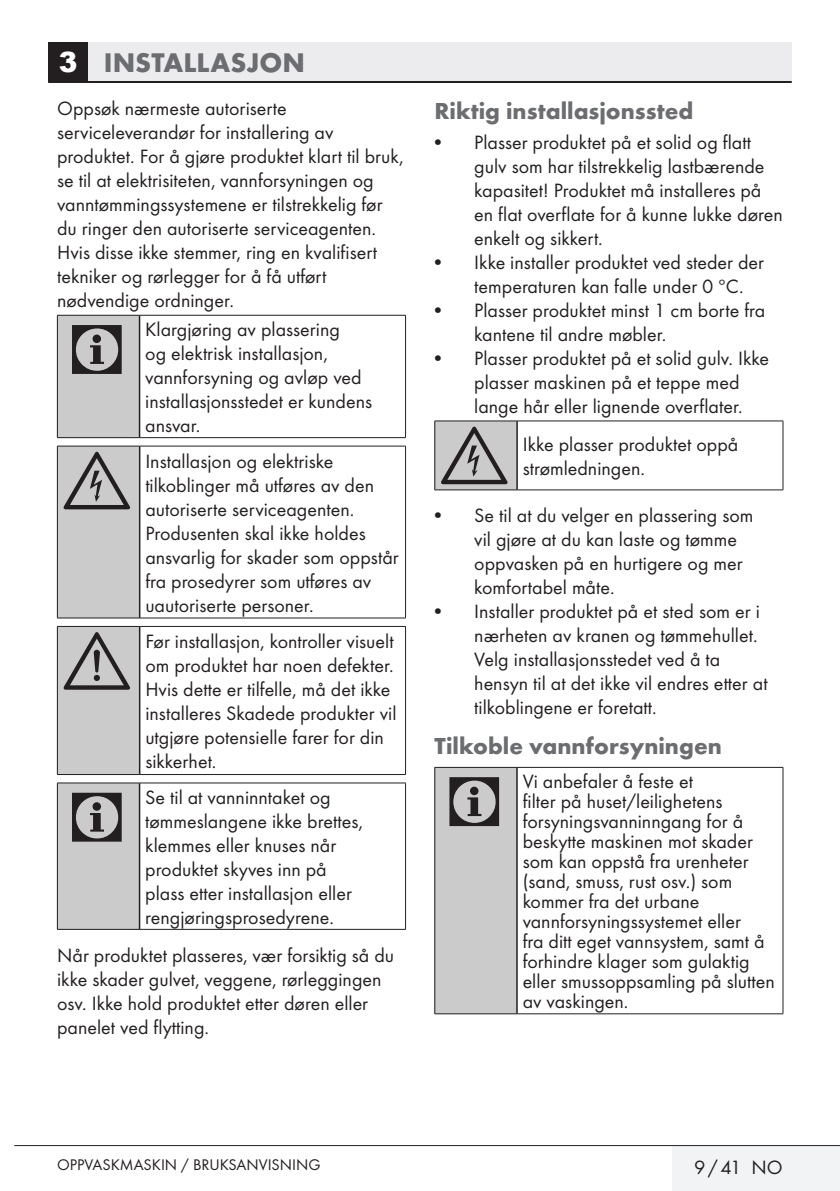
<style>
.page{position:relative;width:840px;height:1191px;background:#fff}
.page>*{position:absolute;margin:0;border:0;box-sizing:border-box;transform-origin:0 0}
.uyari_semboller{font:72px "ZIWARNUN";color:#231f20}
.Ana_Baslik{font:700 28px "Futura TOT";color:#6c6d70}
.t1{font:900 28px "Arial";color:#fff}
.Baslik{font:700 24px "Futura TOT";color:#6c6d70}
.Yazi_alanlari{font:20px/24px "Futura TOT Boo";color:#231f20}
.t2{font:16px "Futura TOT Boo";color:#231f20}
.s1{font-family:"Arial";font-weight:700}
</style>
<div class="page">
<div style="left:671px;top:1145px;width:168px;height:46px;background:#f2f3f4"></div>
<hr style="left:14px;top:1145px;width:825px;height:1px;background:#231f20">
<div style="left:88px;top:43px;width:703px;height:39px;background:#ececee"></div>
<hr style="left:48px;top:81px;width:743px;height:2px;background:#231f20">
<div style="left:48px;top:43px;width:40px;height:39px;background:#231f20"></div>
<div style="left:57px;top:315px;width:82px;height:122px;background:#cbcbcb"></div>
<hr style="left:57px;top:315px;width:1px;height:122px;background:#231f20">
<hr style="left:57px;top:315px;width:82px;height:1px;background:#231f20">
<hr style="left:57px;top:437px;width:82px;height:1px;background:#231f20">
<hr style="left:139px;top:315px;width:1px;height:122px;background:#231f20">
<hr style="left:405px;top:315px;width:1px;height:122px;background:#231f20">
<hr style="left:139px;top:315px;width:266px;height:1px;background:#231f20">
<hr style="left:139px;top:437px;width:266px;height:1px;background:#231f20">
<div style="left:57px;top:446px;width:83px;height:172px;background:#cbcbcb"></div>
<hr style="left:57px;top:446px;width:1px;height:172px;background:#231f20">
<hr style="left:57px;top:446px;width:83px;height:1px;background:#231f20">
<hr style="left:57px;top:617px;width:83px;height:1px;background:#231f20">
<hr style="left:139px;top:446px;width:1px;height:172px;background:#231f20">
<hr style="left:405px;top:446px;width:1px;height:172px;background:#231f20">
<hr style="left:140px;top:446px;width:265px;height:1px;background:#231f20">
<hr style="left:140px;top:617px;width:265px;height:1px;background:#231f20">
<div style="left:57px;top:626px;width:83px;height:148px;background:#cbcbcb"></div>
<hr style="left:57px;top:626px;width:1px;height:148px;background:#231f20">
<hr style="left:57px;top:626px;width:83px;height:1px;background:#231f20">
<hr style="left:57px;top:774px;width:83px;height:1px;background:#231f20">
<hr style="left:139px;top:626px;width:1px;height:148px;background:#231f20">
<hr style="left:405px;top:626px;width:1px;height:148px;background:#231f20">
<hr style="left:140px;top:626px;width:265px;height:1px;background:#231f20">
<hr style="left:140px;top:774px;width:265px;height:1px;background:#231f20">
<div style="left:57px;top:783px;width:82px;height:146px;background:#cbcbcb"></div>
<hr style="left:57px;top:783px;width:1px;height:146px;background:#231f20">
<hr style="left:57px;top:782px;width:82px;height:1px;background:#231f20">
<hr style="left:57px;top:929px;width:82px;height:1px;background:#231f20">
<hr style="left:139px;top:783px;width:1px;height:146px;background:#231f20">
<hr style="left:405px;top:783px;width:1px;height:146px;background:#231f20">
<hr style="left:139px;top:782px;width:266px;height:1px;background:#231f20">
<hr style="left:139px;top:929px;width:266px;height:1px;background:#231f20">
<div style="left:434px;top:421px;width:83px;height:69px;background:#cbcbcb"></div>
<hr style="left:434px;top:421px;width:1px;height:68px;background:#231f20">
<hr style="left:434px;top:420px;width:83px;height:1px;background:#231f20">
<hr style="left:434px;top:489px;width:83px;height:1px;background:#231f20">
<hr style="left:516px;top:421px;width:1px;height:68px;background:#231f20">
<hr style="left:782px;top:421px;width:1px;height:68px;background:#231f20">
<hr style="left:517px;top:420px;width:265px;height:1px;background:#231f20">
<hr style="left:517px;top:489px;width:265px;height:1px;background:#231f20">
<div style="left:434px;top:767px;width:82px;height:246px;background:#cbcbcb"></div>
<hr style="left:434px;top:767px;width:1px;height:246px;background:#231f20">
<hr style="left:434px;top:767px;width:82px;height:1px;background:#231f20">
<hr style="left:434px;top:1013px;width:82px;height:1px;background:#231f20">
<hr style="left:516px;top:767px;width:1px;height:246px;background:#231f20">
<hr style="left:782px;top:767px;width:1px;height:246px;background:#231f20">
<hr style="left:516px;top:767px;width:266px;height:1px;background:#231f20">
<hr style="left:516px;top:1013px;width:266px;height:1px;background:#231f20">
<p class="t1" style="left:59px;top:42px;width:20px">3</p>
<p class="Ana_Baslik" style="left:104px;top:45px;width:202px">INSTALLASJON</p>
<p class="Yazi_alanlari" style="left:57px;top:96px;width:348px">Oppsøk nærmeste autoriserte serviceleverandør for installering av produktet. For å gjøre produktet klart til bruk, se til at elektrisiteten, vannforsyningen og vanntømmingssystemene er tilstrekkelig før du ringer den autoriserte serviceagenten.<br>Hvis disse ikke stemmer, ring en kvalifisert tekniker og rørlegger for å få utført nødvendige ordninger.</p>
<p class="uyari_semboller" style="left:68px;top:311px;width:63px">C</p>
<p class="Yazi_alanlari" style="left:145px;top:317px;width:228px">Klargjøring av plassering<br>og elektrisk installasjon, vannforsyning og avløp ved installasjonsstedet er kundens ansvar.</p>
<p class="uyari_semboller" style="left:64px;top:442px;width:71px">B</p>
<p class="Yazi_alanlari" style="left:145px;top:449px;width:255px">Installasjon og elektriske tilkoblinger må utføres av den autoriserte serviceagenten.<br>Produsenten skal ikke holdes ansvarlig for skader som oppstår fra prosedyrer som utføres av uautoriserte personer.</p>
<p class="uyari_semboller" style="left:64px;top:623px;width:71px">A</p>
<p class="Yazi_alanlari" style="left:145px;top:629px;width:252px">Før installasjon, kontroller visuelt om produktet har noen defekter.<br>Hvis dette er tilfelle, må det ikke installeres Skadede produkter vil utgjøre potensielle farer for din sikkerhet.</p>
<p class="uyari_semboller" style="left:68px;top:779px;width:63px">C</p>
<p class="Yazi_alanlari" style="left:145px;top:785px;width:219px">Se til at vanninntaket og tømmeslangene ikke brettes, klemmes eller knuses når produktet skyves inn på plass etter installasjon eller rengjøringsprosedyrene.</p>
<p class="Yazi_alanlari" style="left:57px;top:942px;width:338px">Når produktet plasseres, vær forsiktig så du ikke skader gulvet, veggene, rørleggingen osv. Ikke hold produktet etter døren eller panelet ved flytting.</p>
<p class="Baslik" style="left:434px;top:96px;width:260px">Riktig installasjonssted</p>
<p class="Yazi_alanlari" style="left:474px;top:130px;width:310px;text-indent:-40px"><span class="s1">•</span> Plasser produktet på et solid og flatt gulv som har tilstrekkelig lastbærende kapasitet! Produktet må installeres på en flat overflate for å kunne lukke døren enkelt og sikkert.</p>
<p class="Yazi_alanlari" style="left:474px;top:250px;width:291px;text-indent:-40px"><span class="s1">•</span> Ikke installer produktet ved steder der temperaturen kan falle under 0 ºC.</p>
<p class="Yazi_alanlari" style="left:474px;top:298px;width:292px;text-indent:-40px"><span class="s1">•</span> Plasser produktet minst 1 cm borte fra kantene til andre møbler.</p>
<p class="Yazi_alanlari" style="left:474px;top:346px;width:296px;text-indent:-40px"><span class="s1">•</span> Plasser produktet på et solid gulv. Ikke plasser maskinen på et teppe med lange hår eller lignende overflater.</p>
<p class="uyari_semboller" style="left:441px;top:417px;width:71px">B</p>
<p class="Yazi_alanlari" style="left:522px;top:432px;width:217px">Ikke plasser produktet oppå strømledningen.</p>
<p class="Yazi_alanlari" style="left:474px;top:503px;width:280px;text-indent:-40px"><span class="s1">•</span> Se til at du velger en plassering som vil gjøre at du kan laste og tømme oppvasken på en hurtigere og mer komfortabel måte.</p>
<p class="Yazi_alanlari" style="left:474px;top:599px;width:294px;text-indent:-40px"><span class="s1">•</span> Installer produktet på et sted som er i nærheten av kranen og tømmehullet.<br>Velg installasjonsstedet ved å ta hensyn til at det ikke vil endres etter at tilkoblingene er foretatt.</p>
<p class="Baslik" style="left:434px;top:730px;width:289px">Tilkoble vannforsyningen</p>
<p class="uyari_semboller" style="left:445px;top:763px;width:63px">C</p>
<p class="Yazi_alanlari" style="left:522px;top:771px;width:253px;line-height:20px">Vi anbefaler å feste et<br>filter på huset/leilighetens forsyningsvanninngang for å beskytte maskinen mot skader som kan oppstå fra urenheter (sand, smuss, rust osv.) som kommer fra det urbane vannforsyningssystemet eller<br>fra ditt eget vannsystem, samt å forhindre klager som gulaktig eller smussoppsamling på slutten av vaskingen.</p>
<p class="t2" style="left:57px;top:1155px;width:265px">OPPVASKMASKIN / BRUKSANVISNING</p>
<p class="Yazi_alanlari" style="left:693px;top:1155px;width:90px">9 / 41 NO</p>
</div>
